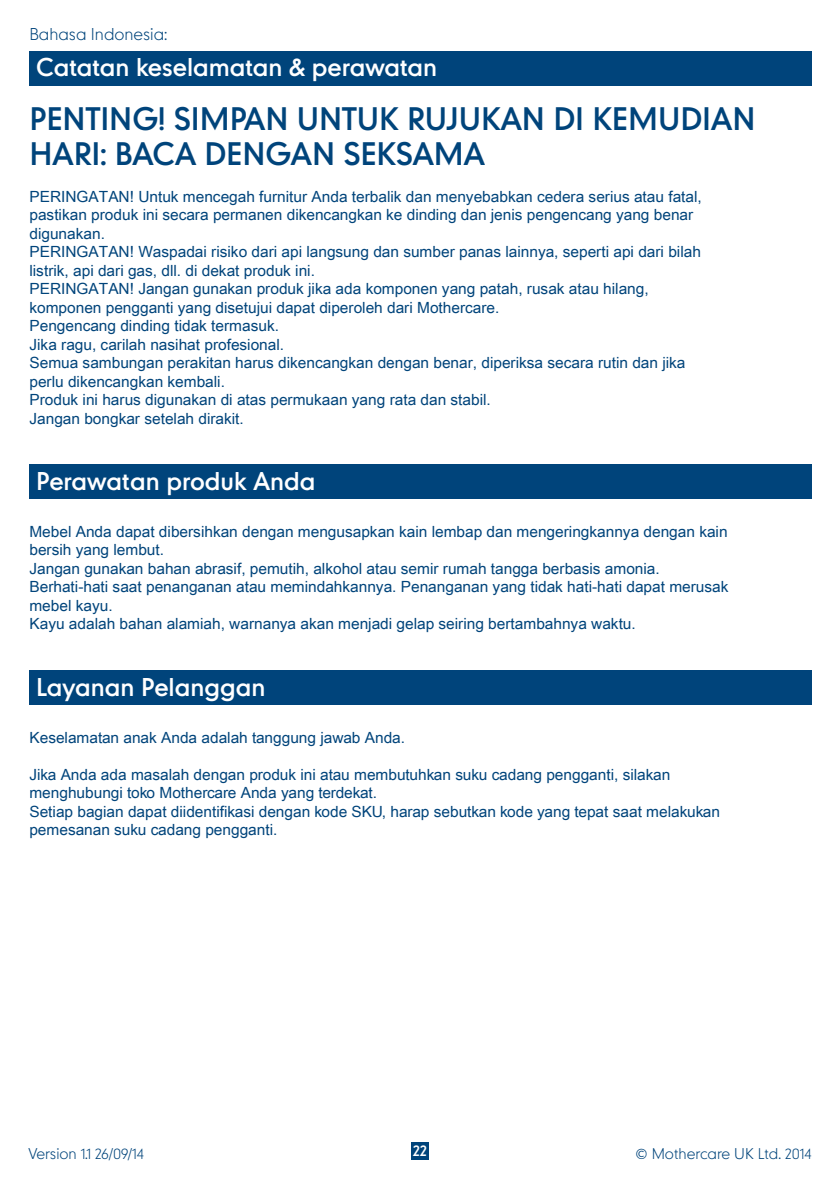
<style>
.page{position:relative;width:840px;height:1191px;background:#fff}
.page>*{position:absolute;margin:0;border:0;box-sizing:border-box;transform-origin:0 0}
.t1{font:29.2px/35.2px "Mothercare";color:#00447b}
.t2{font:23.2px "Mothercare";color:#fff}
.t3{font:15.4px/18.4px "Arial Unicode MS";color:#00447b}
.t4{font:100 15.4px "Mothercare";color:#00447b}
.t5{font:100 14px "Mothercare";color:#00447b}
.t6{font:14px "Mothercare";color:#fff}
</style>
<div class="page">
<div style="left:411px;top:1142px;width:17px;height:17px;background:#00447b"></div>
<div style="left:29px;top:51px;width:782px;height:35px;background:#00447b"></div>
<div style="left:29px;top:670px;width:782px;height:35px;background:#00447b"></div>
<div style="left:29px;top:464px;width:782px;height:35px;background:#00447b"></div>
<p class="t4" style="left:29px;top:23px;width:139px">Bahasa Indonesia:</p>
<p class="t2" style="left:36px;top:51px;width:402px">Catatan keselamatan &amp; perawatan</p>
<p class="t1" style="left:29px;top:100px;width:727px">PENTING! SIMPAN UNTUK RUJUKAN DI KEMUDIAN<br>HARI: BACA DENGAN SEKSAMA</p>
<p class="t3" style="left:29px;top:187px;width:673px">PERINGATAN! Untuk mencegah furnitur Anda terbalik dan menyebabkan cedera serius atau fatal, pastikan produk ini secara permanen dikencangkan ke dinding dan jenis pengencang yang benar digunakan.<br>PERINGATAN! Waspadai risiko dari api langsung dan sumber panas lainnya, seperti api dari bilah listrik, api dari gas, dll. di dekat produk ini.<br>PERINGATAN! Jangan gunakan produk jika ada komponen yang patah, rusak atau hilang, komponen pengganti yang disetujui dapat diperoleh dari Mothercare.<br>Pengencang dinding tidak termasuk.<br>Jika ragu, carilah nasihat profesional.<br>Semua sambungan perakitan harus dikencangkan dengan benar, diperiksa secara rutin dan jika perlu dikencangkan kembali.<br>Produk ini harus digunakan di atas permukaan yang rata dan stabil.<br>Jangan bongkar setelah dirakit.</p>
<p class="t2" style="left:36px;top:465px;width:281px">Perawatan produk Anda</p>
<p class="t3" style="left:29px;top:521px;width:700px">Mebel Anda dapat dibersihkan dengan mengusapkan kain lembap dan mengeringkannya dengan kain bersih yang lembut.<br>Jangan gunakan bahan abrasif, pemutih, alkohol atau semir rumah tangga berbasis amonia.<br>Berhati-hati saat penanganan atau memindahkannya. Penanganan yang tidak hati-hati dapat merusak mebel kayu.<br>Kayu adalah bahan alamiah, warnanya akan menjadi gelap seiring bertambahnya waktu.</p>
<p class="t2" style="left:36px;top:671px;width:231px">Layanan Pelanggan</p>
<p class="t3" style="left:29px;top:727px;width:377px">Keselamatan anak Anda adalah tanggung jawab Anda.</p>
<p class="t3" style="left:29px;top:764px;width:691px">Jika Anda ada masalah dengan produk ini atau membutuhkan suku cadang pengganti, silakan menghubungi toko Mothercare Anda yang terdekat.<br>Setiap bagian dapat diidentifikasi dengan kode SKU, harap sebutkan kode yang tepat saat melakukan pemesanan suku cadang pengganti.</p>
<p class="t5" style="left:28px;top:1144px;width:117px">Version 1.1 26/09/14</p>
<p class="t6" style="left:412px;top:1141px;width:16px">22</p>
<p class="t5" style="left:635px;top:1144px;width:177px">© Mothercare UK Ltd. 2014</p>
</div>
